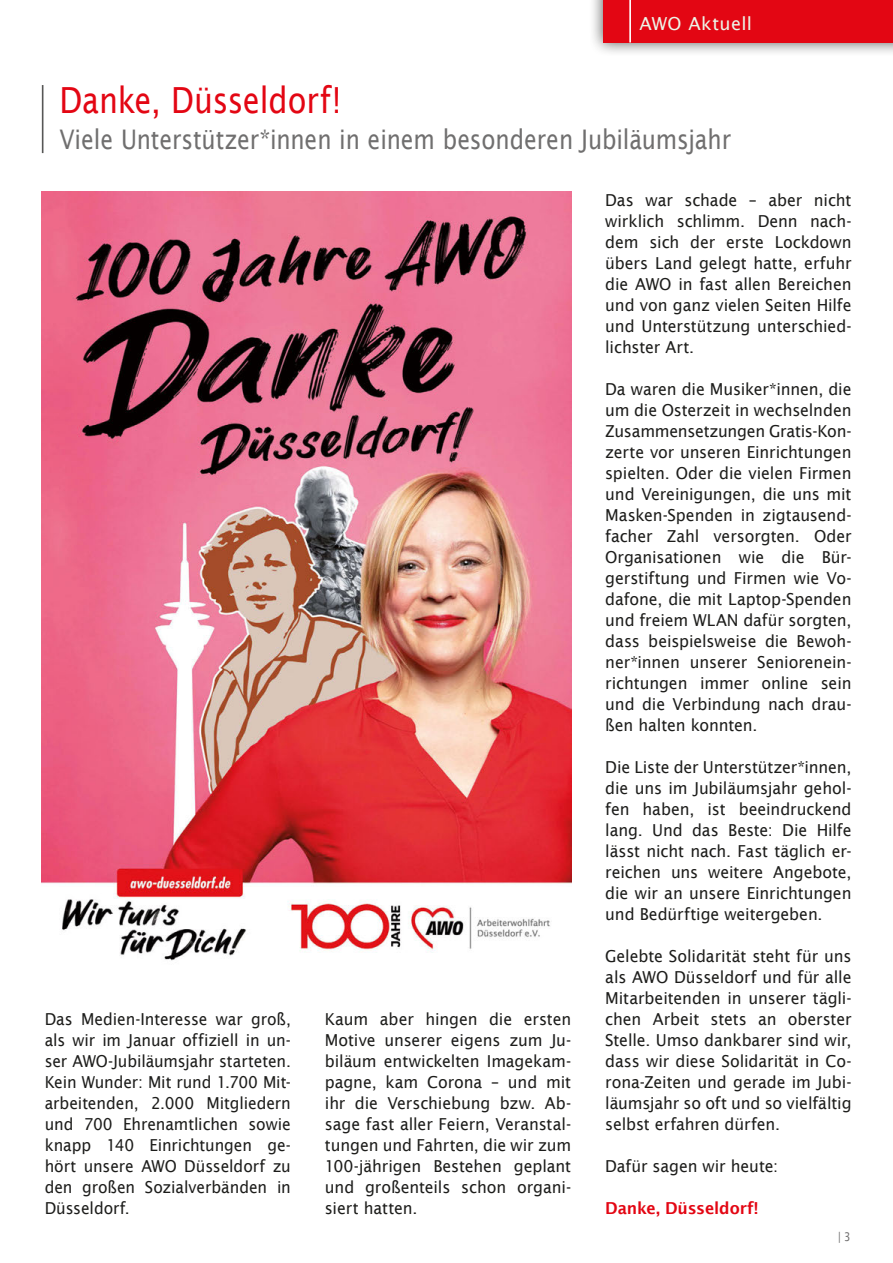
<style>
.page{position:relative;width:893px;height:1263px;background:#fff}
.page>*{position:absolute;margin:0;border:0;box-sizing:border-box;transform-origin:0 0}
.t1{font:36px "Lucida Sans";letter-spacing:-.005em;color:#e30613;scale:.85 1}
.t2{font:27px "Lucida Sans";letter-spacing:-.005em;color:#706f6f;scale:.85 1}
.t3{font:18px "Lucida Sans";letter-spacing:.02em;color:#ecf5e8}
.t4{font:16.5px/21px "Lucida Sans";letter-spacing:-.005em;color:#1d1d1b;text-align:justify;scale:.96 1}
.t5{font:16.5px/21px "Lucida Sans";letter-spacing:-.005em;color:#1d1d1b;text-align:justify;scale:.94 1}
.t6{font:600 16.5px "Lucida Sans";letter-spacing:-.01em;color:#e30613;scale:.96 1}
.t7{font:12px "Lucida Sans";color:#706f6f;scale:.85 1}
</style>
<div class="page">
<div style="left:589px;top:0;width:304px;height:57px;background:#1d1d1b;opacity:.75"></div>
<div style="left:603px;top:0;width:290px;height:43px;background:#e30613"></div>
<hr style="left:629px;top:0;width:2px;height:43px;background:#fff">
<hr style="left:42px;top:85px;width:1px;height:68px;background:#575756">
<img style="left:42px;top:192px;width:529px;height:769px">
<p class="t3" style="left:639px;top:13px;width:114px">AWO Aktuell</p>
<h1 class="t1" style="left:59px;top:79px;width:333px">Danke, Düsseldorf!</h1>
<h2 class="t2" style="left:59px;top:124px;width:792px">Viele Unterstützer*innen in einem besonderen Jubiläumsjahr</h2>
<p class="t5" style="left:45px;top:1009px;width:263px">Das Medien-Interesse war groß, als wir im Januar offiziell in un&shy;ser AWO-Jubiläumsjahr starteten.<br>Kein Wunder: Mit rund 1.700 Mit&shy;arbeitenden, 2.000 Mitgliedern und 700 Ehrenamtlichen sowie knapp 140 Einrichtungen ge&shy;hört unsere AWO Düsseldorf zu den großen Sozialverbänden in Düsseldorf.</p>
<p class="t4" style="left:325px;top:1009px;width:258px">Kaum aber hingen die ersten Motive unserer eigens zum Ju&shy;biläum entwickelten Imagekam&shy;pagne, kam Corona – und mit ihr die Verschiebung bzw. Ab&shy;sage fast aller Feiern, Veranstal&shy;tungen und Fahrten, die wir zum 100-jährigen Bestehen geplant und großenteils schon organi&shy;siert hatten.</p>
<p class="t4" style="left:605px;top:190px;width:258px">Das war schade – aber nicht wirklich schlimm. Denn nach&shy;dem sich der erste Lockdown übers Land gelegt hatte, erfuhr die AWO in fast allen Bereichen und von ganz vielen Seiten Hilfe und Unterstützung unterschied&shy;lichster Art.</p>
<p class="t4" style="left:605px;top:379px;width:258px">Da waren die Musiker*innen, die um die Osterzeit in wechselnden Zusammensetzungen Gratis-Kon&shy;zerte vor unseren Einrichtungen spielten. Oder die vielen Firmen und Vereinigungen, die uns mit Masken-Spenden in zigtausend&shy;facher Zahl versorgten. Oder Organisationen wie die Bür&shy;gerstiftung und Firmen wie Vo&shy;dafone, die mit Laptop-Spenden und freiem WLAN dafür sorgten, dass beispielsweise die Bewoh&shy;ner*innen unserer Seniorenein&shy;richtungen immer online sein und die Verbindung nach drau&shy;ßen halten konnten.</p>
<p class="t4" style="left:605px;top:757px;width:258px">Die Liste der Unterstützer*innen, die uns im Jubiläumsjahr gehol&shy;fen haben, ist beeindruckend lang. Und das Beste: Die Hilfe lässt nicht nach. Fast täglich er&shy;reichen uns weitere Angebote, die wir an unsere Einrichtungen und Bedürftige weitergeben.</p>
<p class="t4" style="left:605px;top:946px;width:258px">Gelebte Solidarität steht für uns als AWO Düsseldorf und für alle Mitarbeitenden in unserer tägli&shy;chen Arbeit stets an oberster Stelle. Umso dankbarer sind wir, dass wir diese Solidarität in Co&shy;rona-Zeiten und gerade im Jubi&shy;läumsjahr so oft und so vielfältig selbst erfahren dürfen.</p>
<p class="t4" style="left:605px;top:1156px;width:182px">Dafür sagen wir heute:</p>
<p class="t6" style="left:605px;top:1199px;width:161px">Danke, Düsseldorf!</p>
<p class="t7" style="left:838px;top:1230px;width:16px">| 3</p>
</div>
